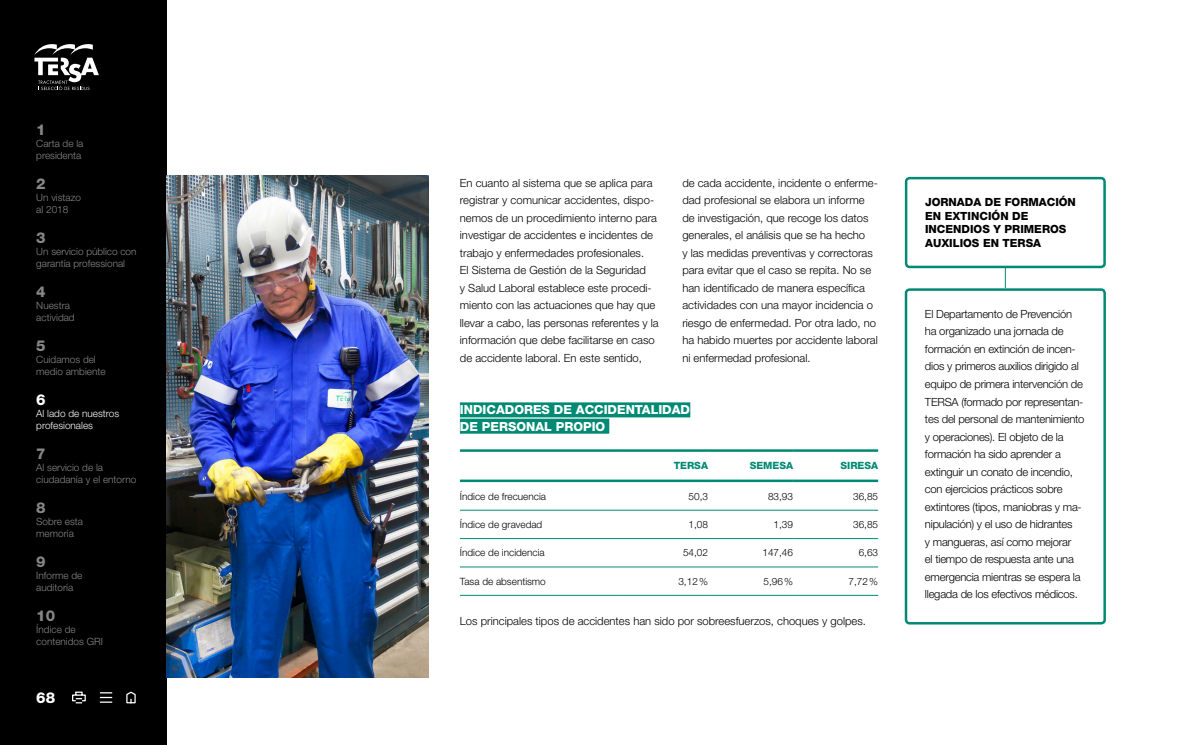
<style>
.page{position:relative;width:1191px;height:745px;background:#fff}
.page>*{position:absolute;margin:0;border:0;box-sizing:border-box;transform-origin:0 0}
.t1{font:800 15px "Helvetica Neue LT Std";color:#878787}
.t2{font:800 15px "Helvetica Neue LT Std";color:#fff}
.t3{font:800 12.5px/16.2px "Helvetica Neue LT Std";color:#fff}
.t4{font:300 11.25px/17.5px "Helvetica Neue LT Std";color:#000}
.t5{font:300 11.25px/17.5px "Helvetica Neue LT Std";letter-spacing:-.02em;color:#000}
.t6{font:800 11.25px/13.5px "Helvetica Neue LT Std";color:#000}
.t7{font:300 10px/12px "Helvetica Neue LT Std";color:#878787}
.t8{font:300 10px "Helvetica Neue LT Std";color:#000}
.t9{font:300 10px/12px "Helvetica Neue LT Std";color:#fff}
.t10{font:800 10px "Helvetica Neue LT Std";color:#008a74}
</style>
<div class="page">
<div style="left:0;top:0;width:167px;height:744px;background:#000"></div>
<svg style="left:34px;top:44px;width:65px;height:46px"></svg>
<svg style="left:72px;top:691px;width:14px;height:12px"></svg>
<svg style="left:100px;top:692px;width:12px;height:10px"></svg>
<svg style="left:126px;top:691px;width:10px;height:12px"></svg>
<div style="left:905px;top:177px;width:200px;height:91px;border:2px solid #008a74;border-radius:4px"></div>
<div style="left:904px;top:288px;width:202px;height:336px;border:2px solid #008a74;border-radius:4px"></div>
<svg style="left:1005px;top:267px;width:1px;height:21px"></svg>
<hr style="left:460px;top:509px;width:163px;height:1px;background:#008a74">
<hr style="left:623px;top:509px;width:85px;height:1px;background:#008a74">
<hr style="left:708px;top:509px;width:85px;height:1px;background:#008a74">
<hr style="left:793px;top:509px;width:85px;height:1px;background:#008a74">
<hr style="left:460px;top:538px;width:163px;height:1px;background:#008a74">
<hr style="left:623px;top:538px;width:85px;height:1px;background:#008a74">
<hr style="left:708px;top:538px;width:85px;height:1px;background:#008a74">
<hr style="left:793px;top:538px;width:85px;height:1px;background:#008a74">
<hr style="left:460px;top:566px;width:163px;height:1px;background:#008a74">
<hr style="left:623px;top:566px;width:85px;height:1px;background:#008a74">
<hr style="left:708px;top:566px;width:85px;height:1px;background:#008a74">
<hr style="left:793px;top:566px;width:85px;height:1px;background:#008a74">
<hr style="left:460px;top:594px;width:163px;height:1px;background:#008a74">
<hr style="left:623px;top:594px;width:85px;height:1px;background:#008a74">
<hr style="left:708px;top:594px;width:85px;height:1px;background:#008a74">
<hr style="left:793px;top:594px;width:85px;height:1px;background:#008a74">
<hr style="left:460px;top:449px;width:163px;height:2px;background:#008a74">
<hr style="left:623px;top:449px;width:85px;height:2px;background:#008a74">
<hr style="left:708px;top:449px;width:85px;height:2px;background:#008a74">
<hr style="left:793px;top:449px;width:85px;height:2px;background:#008a74">
<hr style="left:460px;top:479px;width:163px;height:3px;background:#008a74">
<hr style="left:623px;top:479px;width:85px;height:3px;background:#008a74">
<hr style="left:708px;top:479px;width:85px;height:3px;background:#008a74">
<hr style="left:793px;top:479px;width:85px;height:3px;background:#008a74">
<div style="left:460px;top:402px;width:230px;height:15px;background:#008a74"></div>
<div style="left:460px;top:418px;width:149px;height:15px;background:#008a74"></div>
<img style="left:167px;top:175px;width:261px;height:501px">
<h1 class="t1" style="left:36px;top:120px;width:11px">1</h1>
<p class="t7" style="left:36px;top:137px;width:49px">Carta de la presidenta</p>
<h1 class="t1" style="left:36px;top:174px;width:11px">2</h1>
<p class="t7" style="left:36px;top:191px;width:46px">Un vistazo al 2018</p>
<h1 class="t1" style="left:36px;top:228px;width:11px">3</h1>
<p class="t7" style="left:36px;top:245px;width:102px">Un servicio público con garantía professional</p>
<h1 class="t1" style="left:36px;top:282px;width:11px">4</h1>
<p class="t7" style="left:36px;top:299px;width:40px">Nuestra actividad</p>
<h1 class="t1" style="left:36px;top:336px;width:11px">5</h1>
<p class="t7" style="left:36px;top:353px;width:71px">Cuidamos del medio ambiente</p>
<h1 class="t2" style="left:36px;top:390px;width:11px">6</h1>
<p class="t9" style="left:36px;top:407px;width:84px">Al lado de nuestros profesionales</p>
<h1 class="t1" style="left:36px;top:444px;width:11px">7</h1>
<p class="t7" style="left:36px;top:461px;width:102px">Al servicio de la ciudadanía y el entorno</p>
<h1 class="t1" style="left:36px;top:498px;width:11px">8</h1>
<p class="t7" style="left:36px;top:515px;width:48px">Sobre esta memoria</p>
<h1 class="t1" style="left:36px;top:552px;width:11px">9</h1>
<p class="t7" style="left:36px;top:569px;width:48px">Informe de auditoría</p>
<h1 class="t1" style="left:36px;top:606px;width:20px">10</h1>
<p class="t7" style="left:36px;top:623px;width:68px">Índice de contenidos GRI</p>
<h1 class="t2" style="left:36px;top:688px;width:20px">68</h1>
<p class="t4" style="left:460px;top:173px;width:200px">En cuanto al sistema que se aplica para registrar y comunicar accidentes, dispo&shy;nemos de un procedimiento interno para investigar de accidentes e incidentes de trabajo y enfermedades profesionales.<br>El Sistema de Gestión de la Seguridad<br>y Salud Laboral establece este procedi&shy;miento con las actuaciones que hay que llevar a cabo, las personas referentes y la información que debe facilitarse en caso de accidente laboral. En este sentido,</p>
<p class="t4" style="left:682px;top:173px;width:197px">de cada accidente, incidente o enferme&shy;dad profesional se elabora un informe de investigación, que recoge los datos generales, el análisis que se ha hecho<br>y las medidas preventivas y correctoras para evitar que el caso se repita. No se han identificado de manera específica actividades con una mayor incidencia o riesgo de enfermedad. Por otra lado, no ha habido muertes por accidente laboral ni enfermedad profesional.</p>
<p class="t3" style="left:460px;top:401px;width:232px">INDICADORES DE ACCIDENTALIDAD<br>DE PERSONAL PROPIO</p>
<p class="t10" style="left:674px;top:459px;width:36px">TERSA</p>
<p class="t10" style="left:749px;top:459px;width:45px">SEMESA</p>
<p class="t10" style="left:840px;top:459px;width:39px">SIRESA</p>
<p class="t8" style="left:460px;top:489px;width:88px">Índice de frecuencia</p>
<p class="t8" style="left:688px;top:489px;width:21px">50,3</p>
<p class="t8" style="left:768px;top:489px;width:27px">83,93</p>
<p class="t8" style="left:853px;top:489px;width:27px">36,85</p>
<p class="t8" style="left:460px;top:518px;width:84px">Índice de gravedad</p>
<p class="t8" style="left:688px;top:518px;width:21px">1,08</p>
<p class="t8" style="left:773px;top:518px;width:21px">1,39</p>
<p class="t8" style="left:853px;top:518px;width:27px">36,85</p>
<p class="t8" style="left:460px;top:546px;width:86px">Índice de incidencia</p>
<p class="t8" style="left:683px;top:546px;width:27px">54,02</p>
<p class="t8" style="left:762px;top:546px;width:32px">147,46</p>
<p class="t8" style="left:858px;top:546px;width:21px">6,63</p>
<p class="t8" style="left:460px;top:574px;width:87px">Tasa de absentismo</p>
<p class="t8" style="left:678px;top:574px;width:31px">3,12%</p>
<p class="t8" style="left:763px;top:574px;width:31px">5,96%</p>
<p class="t8" style="left:848px;top:574px;width:31px">7,72%</p>
<p class="t4" style="left:460px;top:611px;width:407px">Los principales tipos de accidentes han sido por sobreesfuerzos, choques y golpes.</p>
<p class="t6" style="left:925px;top:195px;width:152px">JORNADA DE FORMACIÓN<br>EN EXTINCIÓN DE<br>INCENDIOS Y PRIMEROS<br>AUXILIOS EN TERSA</p>
<p class="t5" style="left:925px;top:305px;width:161px">El Departamento de Prevención ha organizado una jornada de formación en extinción de incen&shy;dios y primeros auxilios dirigido al equipo de primera intervención de<br>TERSA (formado por representan&shy;tes del personal de mantenimiento y operaciones). El objeto de la formación ha sido aprender a extinguir un conato de incendio, con ejercicios prácticos sobre extintores (tipos, maniobras y ma&shy;nipulación) y el uso de hidrantes<br>y mangueras, así como mejorar<br>el tiempo de respuesta ante una emergencia mientras se espera la llegada de los efectivos médicos.</p>
</div>
